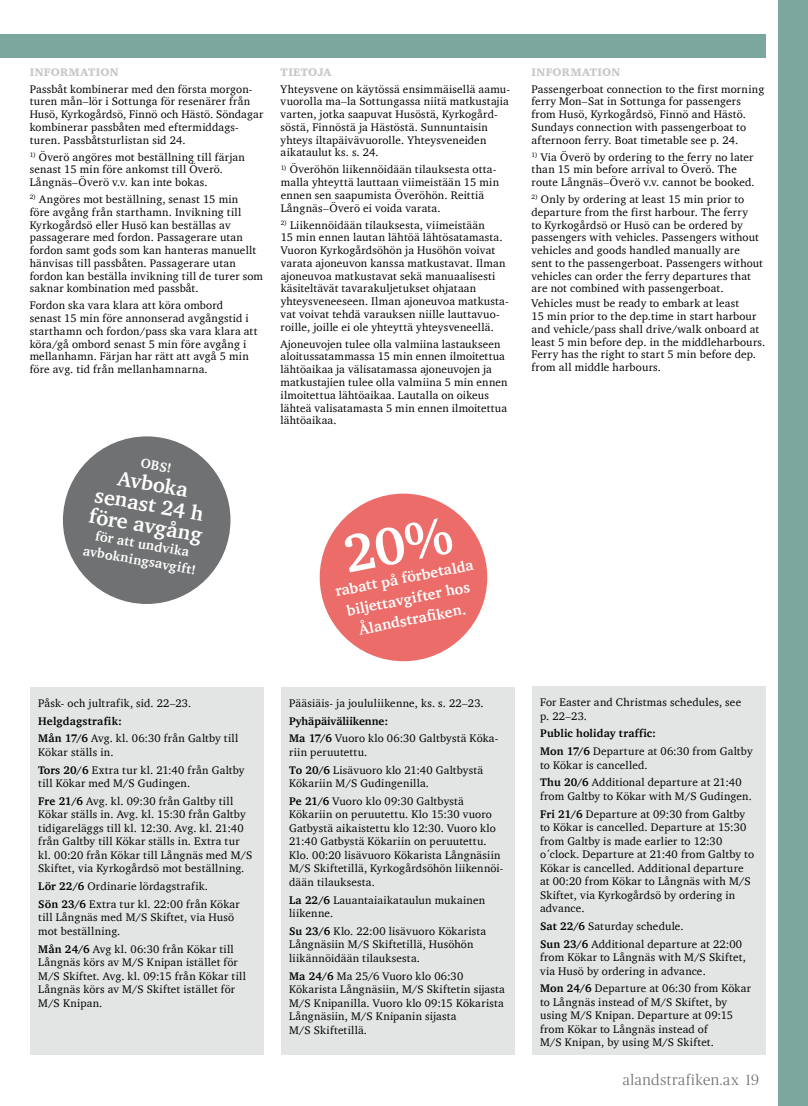
<style>
.page{position:relative;width:808px;height:1106px;background:#fff}
.page>*{position:absolute;margin:0;border:0;box-sizing:border-box;transform-origin:0 0}
.t1{font:700 21px/21px "Charter";color:#fff;text-align:center}
.t2{font:700 15px/21px "Charter";color:#fff;text-align:center}
.t3{font:300 15px "Publico Headline";letter-spacing:.045em;color:#707172}
.t4{font:700 13.5px/16.5px "Charter";color:#fff;text-align:center}
.t5{font:11.25px/12.8px "Charter";letter-spacing:.015em;color:#000}
.t6{font:700 11.25px/17.7px "Charter";letter-spacing:.015em;color:#000}
.t7{font:900 11.25px "Charter";letter-spacing:.02em;color:#c6c7c8}
.s1{font-weight:700}
.s2{font-weight:400}
</style>
<div class="page">
<div style="left:778px;top:0;width:30px;height:1106px;background:#7ca79e"></div>
<div style="left:0;top:34px;width:765px;height:23px;background:#7ca79e"></div>
<div style="left:281px;top:687px;width:233px;height:367px;background:#e3e4e4"></div>
<div style="left:531px;top:686px;width:234px;height:368px;background:#e3e4e4"></div>
<div style="left:30px;top:687px;width:234px;height:367px;background:#e3e4e4"></div>
<div style="left:63px;top:436px;width:167px;height:168px;background:#707172;border-radius:50%"></div>
<div style="left:320px;top:493px;width:167px;height:168px;background:#eb6c68;border-radius:50%"></div>
<p class="t7" style="left:30px;top:65px;width:90px">INFORMATION</p>
<p class="t5" style="left:30px;top:82px;width:235px">Passbåt kombinerar med den första morgon&shy;turen mån–lör i Sottunga för resenärer från Husö, Kyrkogårdsö, Finnö och Hästö. Söndagar kombinerar passbåten med eftermiddags&shy;turen. Passbåtsturlistan sid 24.</p>
<p class="t5" style="left:30px;top:150px;width:217px"><sup>1)</sup> Överö angöres mot beställning till färjan senast 15 min före ankomst till Överö.<br>Långnäs–Överö v.v. kan inte bokas.</p>
<p class="t5" style="left:30px;top:193px;width:235px"><sup>2)</sup> Angöres mot beställning, senast 15 min<br>före avgång från starthamn. Invikning till Kyrkogårdsö eller Husö kan beställas av passagerare med fordon. Passagerare utan fordon samt gods som kan hanteras manuellt hänvisas till passbåten. Passagerare utan fordon kan beställa invikning till de turer som saknar kombination med passbåt.</p>
<p class="t5" style="left:30px;top:299px;width:229px">Fordon ska vara klara att köra ombord<br>senast 15 min före annonserad avgångstid i starthamn och fordon/pass ska vara klara att köra/gå ombord senast 5 min före avgång i mellanhamn. Färjan har rätt att avgå 5 min före avg. tid från mellanhamnarna.</p>
<p class="t4" style="left:142px;top:454px;width:32px;rotate:10deg">OBS!</p>
<h1 class="t1" style="left:99px;top:463px;width:116px;rotate:10deg">Avboka senast 24 h före avgång</h1>
<p class="t4" style="left:87px;top:525px;width:116px;rotate:10deg">för att undvika avbokningsavgift!</p>
<p class="t7" style="left:281px;top:65px;width:52px">TIETOJA</p>
<p class="t5" style="left:281px;top:82px;width:231px">Yhteysvene on käytössä ensimmäisellä aamu&shy;vuorolla ma–la Sottungassa niitä matkustajia varten, jotka saapuvat Husöstä, Kyrkogård&shy;söstä, Finnöstä ja Hästöstä. Sunnuntaisin yhteys iltapäivävuorolle. Yhteysveneiden aikataulut ks. s. 24.</p>
<p class="t5" style="left:281px;top:163px;width:220px"><sup>1)</sup> Överöhön liikennöidään tilauksesta otta&shy;malla yhteyttä lauttaan viimeistään 15 min ennen sen saapumista Överöhön. Reittiä Långnäs–Överö ei voida varata.</p>
<p class="t5" style="left:281px;top:218px;width:229px"><sup>2)</sup> Liikennöidään tilauksesta, viimeistään<br>15 min ennen lautan lähtöä lähtösatamasta.<br>Vuoron Kyrkogårdsöhön ja Husöhön voivat varata ajoneuvon kanssa matkustavat. Ilman ajoneuvoa matkustavat sekä manuaalisesti käsiteltävät tavarakuljetukset ohjataan yhteysveneeseen. Ilman ajoneuvoa matkusta&shy;vat voivat tehdä varauksen niille lauttavuo&shy;roille, joille ei ole yhteyttä yhteysveneellä.</p>
<p class="t5" style="left:281px;top:337px;width:228px">Ajoneuvojen tulee olla valmiina lastaukseen aloitussatammassa 15 min ennen ilmoitettua lähtöaikaa ja välisatamassa ajoneuvojen ja matkustajien tulee olla valmiina 5 min ennen ilmoitettua lähtöaikaa. Lautalla on oikeus lähteä valisatamasta 5 min ennen ilmoitettua lähtöaikaa.</p>
<h2 class="t2" style="left:333px;top:581px;width:142px;rotate:-11deg">rabatt på förbetalda biljettavgifter hos<br>Ålandstrafiken.</h2>
<p class="t7" style="left:531px;top:65px;width:90px">INFORMATION</p>
<p class="t5" style="left:531px;top:82px;width:234px">Passengerboat connection to the first morning ferry Mon–Sat in Sottunga for passengers from Husö, Kyrkogårdsö, Finnö and Hästö.<br>Sundays connection with passengerboat to afternoon ferry. Boat timetable see p. 24.</p>
<p class="t5" style="left:531px;top:150px;width:225px"><sup>1)</sup> Via Överö by ordering to the ferry no later than 15 min before arrival to Överö. The route Långnäs–Överö v.v. cannot be booked.</p>
<p class="t5" style="left:531px;top:193px;width:233px"><sup>2)</sup> Only by ordering at least 15 min prior to departure from the first harbour. The ferry<br>to Kyrkogårdsö or Husö can be ordered by passengers with vehicles. Passengers without vehicles and goods handled manually are sent to the passengerboat. Passengers without vehicles can order the ferry departures that are not combined with passengerboat.</p>
<p class="t5" style="left:531px;top:297px;width:235px">Vehicles must be ready to embark at least<br>15 min prior to the dep.time in start harbour and vehicle/pass shall drive/walk onboard at least 5 min before dep. in the middleharbours.<br>Ferry has the right to start 5 min before dep. from all middle harbours.</p>
<p class="t5" style="left:38px;top:696px;width:155px">Påsk- och jultrafik, sid. 22–23.</p>
<p class="t5" style="left:38px;top:711px;width:201px;line-height:17.7px"><span class="s1">Helgdagstrafik:<br>Mån 17/6</span> Avg. kl. 06:30 från Galtby till</p>
<p class="t5" style="left:38px;top:743px;width:208px;line-height:17.7px">Kökar ställs in.<br><span class="s1">Tors 20/6</span> Extra tur kl. 21:40 från Galtby</p>
<p class="t5" style="left:38px;top:774px;width:196px;line-height:17.7px">till Kökar med M/S Gudingen.<br><span class="s1">Fre 21/6</span> Avg. kl. 09:30 från Galtby till</p>
<p class="t5" style="left:38px;top:807px;width:216px;line-height:13.5px">Kökar ställs in. Avg. kl. 15:30 från Galtby tidigareläggs till kl. 12:30. Avg. kl. 21:40 från Galtby till Kökar ställs in. Extra tur kl. 00:20 från Kökar till Långnäs med M/S Skiftet, via Kyrkogårdsö mot beställning.</p>
<p class="t5" style="left:38px;top:877px;width:203px;line-height:17.7px"><span class="s1">Lör 22/6</span> Ordinarie lördagstrafik.<br><span class="s1">Sön 23/6</span> Extra tur kl. 22:00 från Kökar</p>
<p class="t5" style="left:38px;top:910px;width:197px;line-height:13.5px">till Långnäs med M/S Skiftet, via Husö mot beställning.</p>
<p class="t5" style="left:38px;top:942px;width:209px;line-height:13.5px"><span class="s1">Mån 24/6</span> Avg kl. 06:30 från Kökar till Långnäs körs av M/S Knipan istället för M/S Skiftet. Avg. kl. 09:15 från Kökar till Långnäs körs av M/S Skiftet istället för M/S Knipan.</p>
<p class="t5" style="left:289px;top:696px;width:196px">Pääsiäis- ja joululiikenne, ks. s. 22–23.</p>
<p class="t5" style="left:289px;top:711px;width:211px;line-height:17.7px"><span class="s1">Pyhäpäiväliikenne:<br>Ma 17/6</span> Vuoro klo 06:30 Galtbystä Köka-</p>
<p class="t5" style="left:289px;top:743px;width:196px;line-height:17.7px">riin peruutettu.<br><span class="s1">To 20/6</span> Lisävuoro klo 21:40 Galtbystä</p>
<p class="t5" style="left:289px;top:774px;width:176px;line-height:17.7px">Kökariin M/S Gudingenilla.<br><span class="s1">Pe 21/6</span> Vuoro klo 09:30 Galtbystä</p>
<p class="t5" style="left:289px;top:807px;width:216px;line-height:13.5px">Kökariin on peruutettu. Klo 15:30 vuoro Gatbystä aikaistettu klo 12:30. Vuoro klo 21:40 Gatbystä Kökariin on peruutettu.<br>Klo. 00:20 lisävuoro Kökarista Långnäsiin M/S Skiftetillä, Kyrkogårdsöhön liikennöi&shy;dään tilauksesta.</p>
<p class="t5" style="left:289px;top:893px;width:197px;line-height:13.5px"><span class="s1">La 22/6</span> Lauantaiaikataulun mukainen liikenne.</p>
<p class="t5" style="left:289px;top:924px;width:199px;line-height:13.5px"><span class="s1">Su 23/6</span> Klo. 22:00 lisävuoro Kökarista<br>Långnäsiin M/S Skiftetillä, Husöhön liikännöidään tilauksesta.</p>
<p class="t5" style="left:289px;top:969px;width:217px;line-height:13.5px"><span class="s1">Ma 24/6</span> Ma 25/6 Vuoro klo 06:30<br>Kökarista Långnäsiin, M/S Skiftetin sijasta M/S Knipanilla. Vuoro klo 09:15 Kökarista Långnäsiin, M/S Knipanin sijasta<br>M/S Skiftetillä.</p>
<p class="t5" style="left:540px;top:695px;width:203px;line-height:13.5px">For Easter and Christmas schedules, see p. 22–23.</p>
<p class="t6" style="left:540px;top:724px;width:214px">Public holiday traffic:<br>Mon 17/6 <span class="s2">Departure at 06:30 from Galtby</span></p>
<p class="t5" style="left:540px;top:755px;width:203px;line-height:17.7px">to Kökar is cancelled.<br><span class="s1">Thu 20/6</span> Additional departure at 21:40</p>
<p class="t5" style="left:540px;top:787px;width:213px;line-height:17.7px">from Galtby to Kökar with M/S Gudingen.<br><span class="s1">Fri 21/6</span> Departure at 09:30 from Galtby</p>
<p class="t5" style="left:540px;top:820px;width:216px;line-height:13.5px">to Kökar is cancelled. Departure at 15:30 from Galtby is made earlier to 12:30 o´clock. Departure at 21:40 from Galtby to Kökar is cancelled. Additional departure at 00:20 from Kökar to Långnäs with M/S Skiftet, via Kyrkogårdsö by ordering in advance.</p>
<p class="t5" style="left:540px;top:917px;width:204px;line-height:17.7px"><span class="s1">Sat 22/6</span> Saturday schedule.<br><span class="s1">Sun 23/6</span> Additional departure at 22:00</p>
<p class="t5" style="left:540px;top:950px;width:207px;line-height:13.5px">from Kökar to Långnäs with M/S Skiftet, via Husö by ordering in advance.</p>
<p class="t5" style="left:540px;top:981px;width:213px;line-height:13.5px"><span class="s1">Mon 24/6</span> Departure at 06:30 from Kökar to Långnäs instead of M/S Skiftet, by using M/S Knipan. Departure at 09:15 from Kökar to Långnäs instead of<br>M/S Knipan, by using M/S Skiftet.</p>
<h2 class="t3" style="left:623px;top:1069px;width:138px">alandstrafiken.ax 19</h2>
</div>
